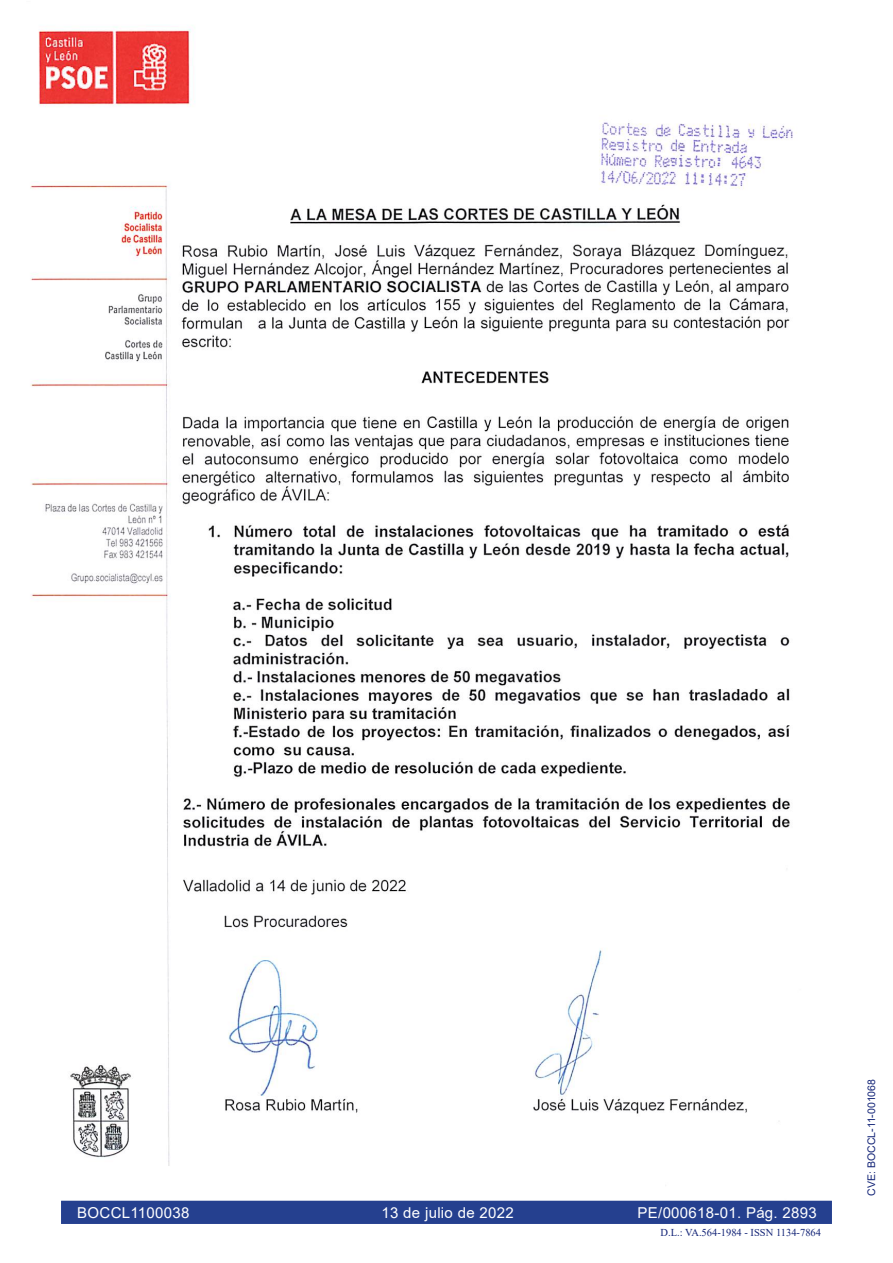
<style>
.page{position:relative;width:893px;height:1263px;background:#fff}
.page>*{position:absolute;margin:0;border:0;box-sizing:border-box;transform-origin:0 0}
.E_CVE{font:15px "Arial";letter-spacing:.02em;color:#fff}
.t1{font:10.5px "Times New Roman";color:#132477}
.t2{font:10.5px "Arial";color:#132477}
</style>
<div class="page">
<div style="left:60px;top:1200px;width:773px;height:25px;background:#25408f"></div>
<div style="left:60px;top:1199px;width:773px;height:26px;border:2px solid #fff"></div>
<img style="left:30px;top:26px;width:803px;height:1174px">
<p class="E_CVE" style="left:77px;top:1202px;width:114px">BOCCL1100038</p>
<p class="E_CVE" style="left:382px;top:1202px;width:134px">13 de julio de 2022</p>
<p class="E_CVE" style="left:638px;top:1202px;width:181px">PE/000618-01. Pág. 2893</p>
<p class="t1" style="left:661px;top:1225px;width:162px">D.L.: VA.564-1984 - ISSN 1134-7864</p>
<p class="t2" style="left:864px;top:1195px;width:118px;rotate:-90deg">CVE: BOCCL-11-001068</p>
</div>
